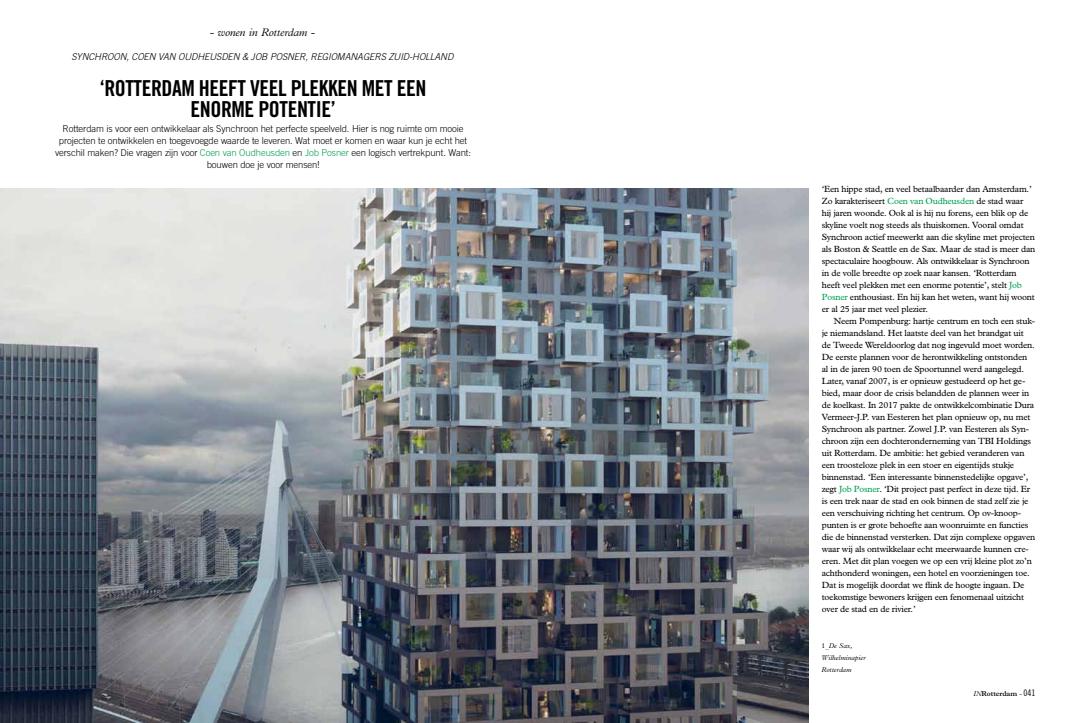
<style>
.page{position:relative;width:1078px;height:723px;background:#fff}
.page>*{position:absolute;margin:0;border:0;box-sizing:border-box;transform-origin:0 0}
.t1{font:22px/21px "Trade Gothic Bold Cond Twenty";letter-spacing:-.02em;color:#000;text-align:center}
.t2{font:italic 300 11px "M Plantin";letter-spacing:-.01em;color:#000}
.t3{font:300 9.5px/12px "Trade Gothic";letter-spacing:-.01em;color:#000;text-align:center}
.t4{font:italic 300 9.5px "Trade Gothic";letter-spacing:-.01em;color:#000}
.t5{font:9px/12px "M Plantin";letter-spacing:-.02em;color:#000}
.t6{font:italic 300 7px/12px "M Plantin";color:#000}
.t7{font:600 7px "M Plantin";letter-spacing:-.01em;color:#000}
.s1{color:#009f4f}
.s2{font-style:normal}
.s3{font-weight:300;font-style:italic}
.s4{font-weight:300}
.s5{font-family:"Trade Gothic Cond Eighteen";font-weight:400;font-size:9px}
</style>
<div class="page">
<img style="left:0;top:188px;width:808px;height:535px">
<p class="t2" style="left:210px;top:26px;width:106px">- wonen in Rotterdam -</p>
<p class="t4" style="left:71px;top:51px;width:383px">SYNCHROON, COEN VAN OUDHEUSDEN &amp; JOB POSNER, REGIOMANAGERS ZUID-HOLLAND</p>
<h1 class="t1" style="left:100px;top:77px;width:328px">‘ROTTERDAM HEEFT VEEL PLEKKEN MET EEN<br>ENORME POTENTIE’</h1>
<p class="t3" style="left:55px;top:122px;width:417px">Rotterdam is voor een ontwikkelaar als Synchroon het perfecte speelveld. Hier is nog ruimte om mooie projecten te ontwikkelen en toegevoegde waarde te leveren. Wat moet er komen en waar kun je echt het verschil maken? Die vragen zijn voor <span class="s1">Coen van Oudheusden</span> en <span class="s1">Job Posner</span> een logisch vertrekpunt. Want: bouwen doe je voor mensen!</p>
<p class="t5" style="left:821px;top:183px;width:215px">‘Een hippe stad, en veel betaalbaarder dan Amsterdam.’ Zo karakteriseert <span class="s1">Coen van Oudheusden</span> de stad waar<br>hij jaren woonde. Ook al is hij nu forens, een blik op de skyline voelt nog steeds als thuiskomen. Vooral omdat Synchroon actief meewerkt aan die skyline met projecten als Boston &amp; Seattle en de Sax. Maar de stad is meer dan spectaculaire hoogbouw. Als ontwikkelaar is Synchroon in de volle breedte op zoek naar kansen. ‘Rotterdam heeft veel plekken met een enorme potentie’, stelt <span class="s1">Job Posner</span> enthousiast. En hij kan het weten, want hij woont er al 25 jaar met veel plezier.</p>
<p class="t5" style="left:821px;top:315px;width:215px;text-indent:12px">Neem Pompenburg: hartje centrum en toch een stuk&shy;je niemandsland. Het laatste deel van het brandgat uit<br>de Tweede Wereldoorlog dat nog ingevuld moet worden.<br>De eerste plannen voor de herontwikkeling ontstonden al in de jaren 90 toen de Spoortunnel werd aangelegd.<br>Later, vanaf 2007, is er opnieuw gestudeerd op het ge&shy;bied, maar door de crisis belandden de plannen weer in de koelkast. In 2017 pakte de ontwikkelcombinatie Dura Vermeer-J.P. van Eesteren het plan opnieuw op, nu met Synchroon als partner. Zowel J.P. van Eesteren als Syn&shy;chroon zijn een dochteronderneming van TBI Holdings uit Rotterdam. De ambitie: het gebied veranderen van een troosteloze plek in een stoer en eigentijds stukje binnenstad. ‘Een interessante binnenstedelijke opgave’, zegt <span class="s1">Job Posner</span>. ‘Dit project past perfect in deze tijd. Er is een trek naar de stad en ook binnen de stad zelf zie je een verschuiving richting het centrum. Op ov-knoop&shy;punten is er grote behoefte aan woonruimte en functies die de binnenstad versterken. Dat zijn complexe opgaven waar wij als ontwikkelaar echt meerwaarde kunnen cre&shy;ëren. Met dit plan voegen we op een vrij kleine plot zo’n achthonderd woningen, een hotel en voorzieningen toe.<br>Dat is mogelijk doordat we flink de hoogte ingaan. De toekomstige bewoners krijgen een fenomenaal uitzicht over de stad en de rivier.’</p>
<p class="t6" style="left:821px;top:640px;width:45px"><span class="s2">1_</span>De Sax,<br>Wilhelminapier<br>Rotterdam</p>
<p class="t7" style="left:973px;top:689px;width:63px"><span class="s3">IN</span>Rotterdam <span class="s4">-</span> <span class="s5">041</span></p>
</div>
